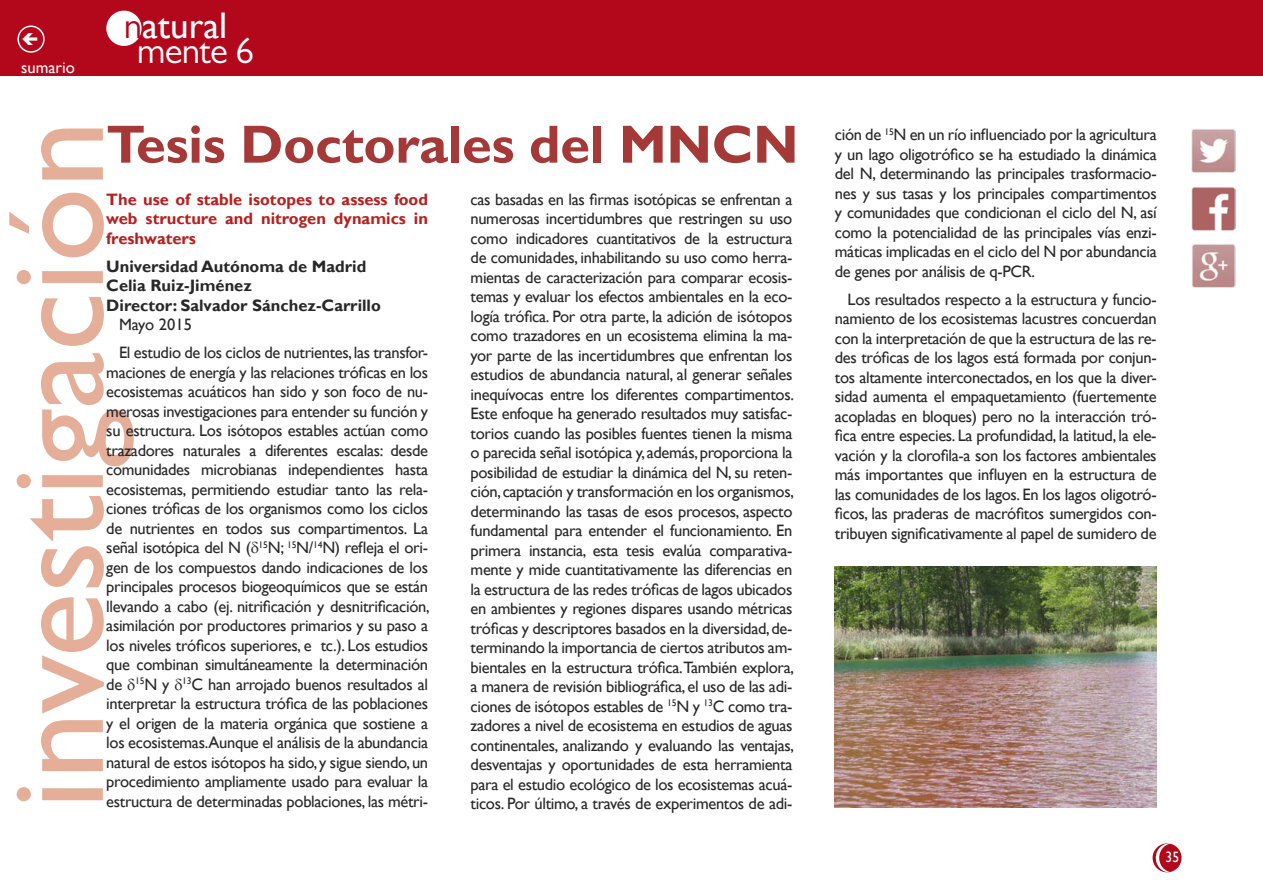
<style>
.page{position:relative;width:1263px;height:893px;background:#fff}
.page>*{position:absolute;margin:0;border:0;box-sizing:border-box;transform-origin:0 0}
.t1{font:135px "Gill Sans";color:#e5ae98}
.t2{font:700 54px "Gill Sans";letter-spacing:-.005em;color:#a43938}
.t3{font:37.05px "Gill Sans";color:#fff}
.t4{font:37.05px "Gill Sans MT Pro";letter-spacing:-.02em;color:#fff}
.t5{font:16.5px/19.5px "Gill Sans";letter-spacing:-.02em;color:#282829;text-align:justify}
.t6{font:700 16.5px/19.5px "Gill Sans";color:#b61f1f;text-align:justify}
.t7{font:700 16.5px/19.5px "Gill Sans";color:#282829}
.t8{font:16.5px "Gill Sans";color:#fff}
.t9{font:15px "Gill Sans";color:#fff;scale:.9 1}
.s1{font-family:"Gill Sans MT Pro";color:#b3071b}
</style>
<div class="page">
<div style="left:1153px;top:844px;width:28px;height:28px;background:#b3071b;border-radius:50%"></div>
<div style="left:1152px;top:843px;width:29px;height:29px;border:2px solid #b3071b;border-radius:50%"></div>
<div style="left:0;top:0;width:1263px;height:76px;background:#b3071b"></div>
<div style="left:107px;top:11px;width:34px;height:34px;background:#fff;border-radius:50%"></div>
<div style="left:106px;top:11px;width:36px;height:35px;border:2px solid #fff;border-radius:50%"></div>
<svg style="left:1156px;top:843px;width:15px;height:29px"></svg>
<div style="left:17px;top:26px;width:28px;height:27px;border:2px solid #fff;border-radius:50%"></div>
<img style="left:1191px;top:187px;width:44px;height:43px">
<img style="left:1191px;top:129px;width:44px;height:44px">
<img style="left:1191px;top:244px;width:44px;height:44px">
<img style="left:835px;top:567px;width:322px;height:241px">
<p class="t8" style="left:21px;top:58px;width:55px">sumario</p>
<h3 class="t3" style="left:124px;top:4px;width:105px"><span class="s1">n</span>atural</h3>
<h3 class="t4" style="left:137px;top:28px;width:119px">mente 6</h3>
<h2 class="t2" style="left:106px;top:112px;width:694px">Tesis Doctorales del MNCN</h2>
<h1 class="t1" style="left:-21px;top:809px;width:690px;rotate:-90deg">investigación</h1>
<p class="t5" style="left:471px;top:190px;width:325px">cas basadas en las firmas isotópicas se enfrentan a numerosas incertidumbres que restringen su uso como indicadores cuantitativos de la estructura de comunidades, inhabilitando su uso como herra&shy;mientas de caracterización para comparar ecosis&shy;temas y evaluar los efectos ambientales en la eco&shy;logía trófica. Por otra parte, la adición de isótopos como trazadores en un ecosistema elimina la ma&shy;yor parte de las incertidumbres que enfrentan los estudios de abundancia natural, al generar señales inequívocas entre los diferentes compartimentos.<br>Este enfoque ha generado resultados muy satisfac&shy;torios cuando las posibles fuentes tienen la misma o parecida señal isotópica y, además, proporciona la posibilidad de estudiar la dinámica del N, su reten&shy;ción, captación y transformación en los organismos, determinando las tasas de esos procesos, aspecto fundamental para entender el funcionamiento. En primera instancia, esta tesis evalúa comparativa&shy;mente y mide cuantitativamente las diferencias en la estructura de las redes tróficas de lagos ubicados en ambientes y regiones dispares usando métricas tróficas y descriptores basados en la diversidad, de&shy;terminando la importancia de ciertos atributos am&shy;bientales en la estructura trófica.También explora, a manera de revisión bibliográfica, el uso de las adi&shy;ciones de isótopos estables de <sup>15</sup>N y <sup>13</sup>C como tra&shy;zadores a nivel de ecosistema en estudios de aguas continentales, analizando y evaluando las ventajas, desventajas y oportunidades de esta herramienta para el estudio ecológico de los ecosistemas acuá&shy;ticos. Por último, a través de experimentos de adi-</p>
<p class="t6" style="left:106px;top:190px;width:323px">The use of stable isotopes to assess food web structure and nitrogen dynamics in freshwaters</p>
<p class="t7" style="left:106px;top:257px;width:276px">Universidad Autónoma de Madrid<br>Celia Ruiz-Jiménez<br>Director: Salvador Sánchez-Carrillo</p>
<p class="t5" style="left:119px;top:311px;width:310px;line-height:28px">Mayo 2015<br>El estudio de los ciclos de nutrientes, las transfor-</p>
<p class="t5" style="left:106px;top:363px;width:325px">maciones de energía y las relaciones tróficas en los ecosistemas acuáticos han sido y son foco de nu&shy;merosas investigaciones para entender su función y su estructura. Los isótopos estables actúan como trazadores naturales a diferentes escalas: desde comunidades microbianas independientes hasta ecosistemas, permitiendo estudiar tanto las rela&shy;ciones tróficas de los organismos como los ciclos de nutrientes en todos sus compartimentos. La señal isotópica del N ( <sup>15</sup>N; <sup>15</sup>N/<sup>14</sup>N) refleja el ori&shy;gen de los compuestos dando indicaciones de los principales procesos biogeoquímicos que se están llevando a cabo (ej. nitrificación y desnitrificación, asimilación por productores primarios y su paso a los niveles tróficos superiores, e tc.). Los estudios que combinan simultáneamente la determinación de <sup>15</sup>N y <sup>13</sup>C han arrojado buenos resultados al interpretar la estructura trófica de las poblaciones y el origen de la materia orgánica que sostiene a los ecosistemas.Aunque el análisis de la abundancia natural de estos isótopos ha sido, y sigue siendo, un procedimiento ampliamente usado para evaluar la estructura de determinadas poblaciones, las métri-</p>
<p class="t5" style="left:835px;top:125px;width:323px">ción de <sup>15</sup>N en un río influenciado por la agricultura y un lago oligotrófico se ha estudiado la dinámica del N, determinando las principales trasformacio&shy;nes y sus tasas y los principales compartimentos y comunidades que condicionan el ciclo del N, así como la potencialidad de las principales vías enzi&shy;máticas implicadas en el ciclo del N por abundancia de genes por análisis de q-PCR.</p>
<p class="t5" style="left:835px;top:290px;width:323px;text-indent:13px">Los resultados respecto a la estructura y funcio&shy;namiento de los ecosistemas lacustres concuerdan con la interpretación de que la estructura de las re&shy;des tróficas de los lagos está formada por conjun&shy;tos altamente interconectados, en los que la diver&shy;sidad aumenta el empaquetamiento (fuertemente acopladas en bloques) pero no la interacción tró&shy;fica entre especies. La profundidad, la latitud, la ele&shy;vación y la clorofila-a son los factores ambientales más importantes que influyen en la estructura de las comunidades de los lagos. En los lagos oligotró&shy;ficos, las praderas de macrófitos sumergidos con&shy;tribuyen significativamente al papel de sumidero de</p>
<p class="t9" style="left:1165px;top:849px;width:16px">35</p>
</div>
